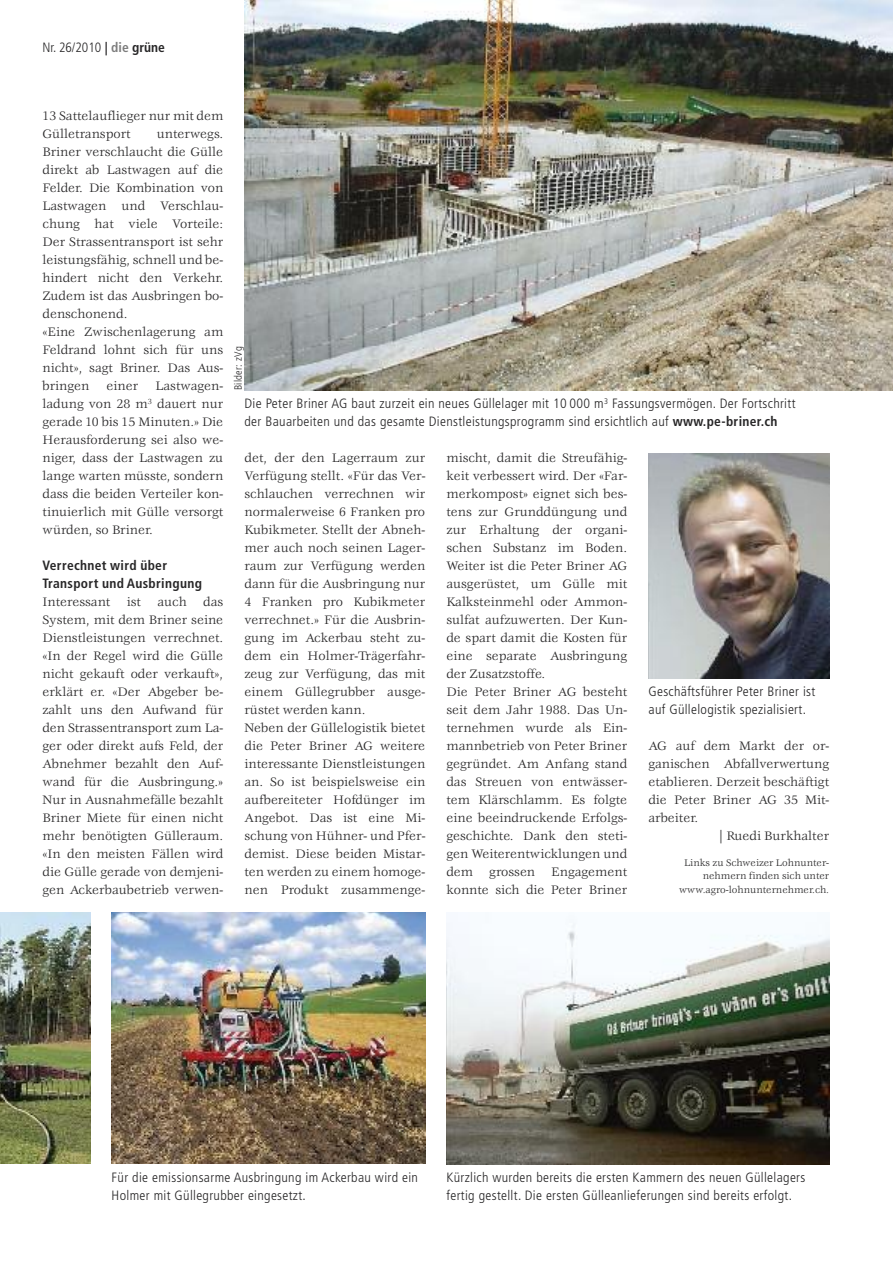
<style>
.page{position:relative;width:893px;height:1263px;background:#fff}
.page>*{position:absolute;margin:0;border:0;box-sizing:border-box;transform-origin:0 0}
.t1{font:13.5px/18px "Veljovic";color:#272627}
.t2{font:300 condensed 13.5px/18px "Frutiger";letter-spacing:.025em;color:#272627}
.t3{font:700 condensed 13.5px/18px "Frutiger";letter-spacing:.025em;color:#272627}
.t4{font:10.5px/13.5px "Veljovic";color:#272627;text-align:right}
.t5{font:300 condensed 10.5px "Frutiger";letter-spacing:.025em;color:#272627}
.s1{font-weight:700}
.s2{font-weight:700;color:#7d7d7d}
</style>
<div class="page">
<img style="left:244px;top:0;width:649px;height:390px">
<img style="left:446px;top:922px;width:383px;height:242px">
<img style="left:648px;top:454px;width:181px;height:224px">
<img style="left:0;top:912px;width:90px;height:251px">
<img style="left:112px;top:912px;width:313px;height:251px">
<p class="t2" style="left:43px;top:40px;width:124px">Nr. 26/2010 <span class="s1">|</span> <span class="s2">die</span> <span class="s1">grüne</span></p>
<p class="t1" style="left:43px;top:108px;width:182px">13 Sattelauflieger nur mit dem<br>Gülletransport</p>
<p class="t1" style="left:43px;top:126px;width:182px;text-indent:114px">unterwegs.<br>Briner verschlaucht die Gülle direkt ab Lastwagen auf die<br>Felder. Die Kombination von<br>Lastwagen und Verschlau&shy;chung hat viele Vorteile:<br>Der Strassentransport ist sehr leistungsfähig, schnell und be&shy;hindert nicht den Verkehr.<br>Zudem ist das Ausbringen bo&shy;denschonend.<br>«Eine Zwischenlagerung am<br>Feldrand lohnt sich für uns nicht», sagt Briner. Das Aus&shy;bringen</p>
<p class="t1" style="left:107px;top:378px;width:33px">einer</p>
<p class="t1" style="left:43px;top:378px;width:182px;text-align:justify;text-indent:113px">Lastwagen&shy;ladung von 28 m<sup>3</sup> dauert nur gerade 10 bis 15 Minuten.» Die Herausforderung sei also we&shy;niger, dass der Lastwagen zu lange warten müsste, sondern dass die beiden Verteiler kon&shy;tinuierlich mit Gülle versorgt würden, so Briner.</p>
<p class="t3" style="left:43px;top:557px;width:161px">Verrechnet wird über<br>Transport und Ausbringung</p>
<p class="t1" style="left:43px;top:594px;width:182px;text-align:justify">Interessant ist auch das System, mit dem Briner seine Dienstleistungen verrechnet. «In der Regel wird die Gülle nicht gekauft oder verkauft», erklärt er. «Der Abgeber be&shy;zahlt uns den Aufwand für den Strassentransport zum La&shy;ger oder direkt aufs Feld, der Abnehmer bezahlt den Auf&shy;wand für die Ausbringung.» Nur in Ausnahmefälle bezahlt Briner Miete für einen nicht mehr benötigten Gülleraum. «In den meisten Fällen wird die Gülle gerade von demjeni&shy;gen Ackerbaubetrieb verwen-</p>
<p class="t5" style="left:234px;top:390px;width:45px;rotate:-90deg">Bilder: zVg</p>
<p class="t2" style="left:244px;top:395px;width:552px">Die Peter Briner AG baut zurzeit ein neues Güllelager mit 10 000 m<sup>3</sup> Fassungsvermögen. Der Fortschritt der Bauarbeiten und das gesamte Dienstleistungsprogramm sind ersichtlich auf <span class="s1">www.pe-briner.ch</span></p>
<p class="t1" style="left:244px;top:450px;width:182px">det, der den Lagerraum zur<br>Verfügung stellt. «Für das Ver&shy;schlauchen verrechnen wir normalerweise 6 Franken pro<br>Kubikmeter. Stellt der Abneh&shy;mer auch noch seinen Lager&shy;raum zur Verfügung werden dann für die Ausbringung nur<br>4 Franken pro Kubikmeter verrechnet.» Für die Ausbrin&shy;gung im Ackerbau steht zu&shy;dem ein Holmer-Trägerfahr&shy;zeug zur Verfügung, das mit einem Güllegrubber ausge&shy;rüstet werden kann.<br>Neben der Güllelogistik bietet die Peter Briner AG weitere interessante Dienstleistungen an. So ist beispielsweise ein aufbereiteter Hofdünger im<br>Angebot. Das ist eine Mi&shy;schung von Hühner- und Pfer&shy;demist. Diese beiden Mistar&shy;ten werden zu einem homoge&shy;nen Produkt zusammenge-</p>
<p class="t1" style="left:446px;top:450px;width:182px">mischt, damit die Streufähig&shy;keit verbessert wird. Der «Far&shy;merkompost» eignet sich bes&shy;tens zur Grunddüngung und zur Erhaltung der organi&shy;schen Substanz im Boden.<br>Weiter ist die Peter Briner AG ausgerüstet, um Gülle mit<br>Kalksteinmehl oder Ammon&shy;sulfat aufzuwerten. Der Kun&shy;de spart damit die Kosten für eine separate Ausbringung der Zusatzstoffe.<br>Die Peter Briner AG besteht seit dem Jahr 1988. Das Un&shy;ternehmen wurde als Ein&shy;mannbetrieb von Peter Briner gegründet. Am Anfang stand das Streuen von entwässer&shy;tem Klärschlamm. Es folgte eine beeindruckende Erfolgs&shy;geschichte. Dank den steti&shy;gen Weiterentwicklungen und dem grossen Engagement konnte sich die Peter Briner</p>
<p class="t2" style="left:648px;top:683px;width:168px">Geschäftsführer Peter Briner ist auf Güllelogistik spezialisiert.</p>
<p class="t1" style="left:648px;top:738px;width:182px">AG auf dem Markt der or-</p>
<p class="t1" style="left:648px;top:756px;width:182px">ganischen Abfallverwertung</p>
<p class="t1" style="left:648px;top:774px;width:182px">etablieren. Derzeit beschäftigt</p>
<p class="t1" style="left:648px;top:792px;width:182px">die Peter Briner AG 35 Mit-</p>
<p class="t1" style="left:648px;top:810px;width:51px">arbeiter.</p>
<p class="t1" style="left:719px;top:828px;width:112px">| Ruedi Burkhalter</p>
<p class="t4" style="left:679px;top:856px;width:152px">Links zu Schweizer Lohnunter&shy;nehmern finden sich unter www.agro-lohnunternehmer.ch.</p>
<p class="t2" style="left:112px;top:1169px;width:308px">Für die emissionsarme Ausbringung im Ackerbau wird ein<br>Holmer mit Güllegrubber eingesetzt.</p>
<p class="t2" style="left:446px;top:1169px;width:360px">Kürzlich wurden bereits die ersten Kammern des neuen Güllelagers fertig gestellt. Die ersten Gülleanlieferungen sind bereits erfolgt.</p>
</div>
